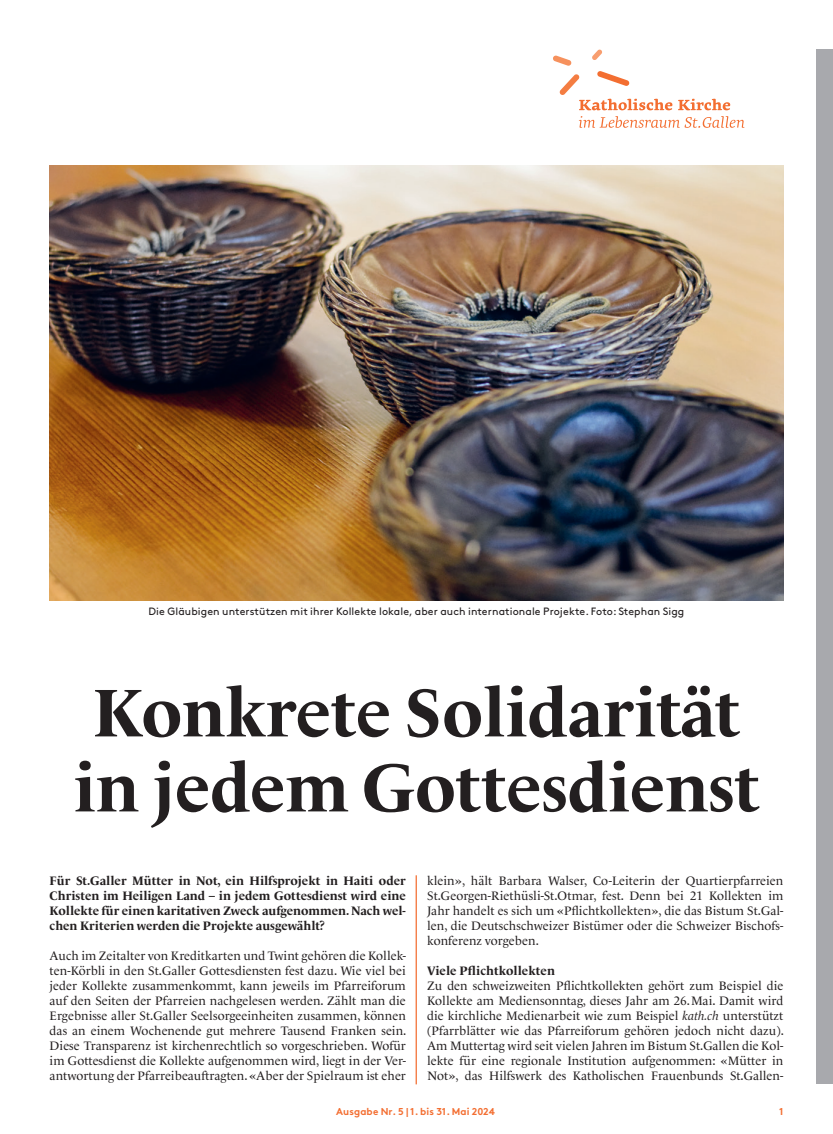
<style>
.page{position:relative;width:833px;height:1134px;background:#fff}
.page>*{position:absolute;margin:0;border:0;box-sizing:border-box;transform-origin:0 0}
.t1{font:700 68.75px/75px "Le Monde Livre Pro";letter-spacing:-.005em;color:#231f20}
.t2{font:12.5px/15px "Le Monde Livre Pro";letter-spacing:.005em;color:#231f20;text-align:justify}
.t3{font:700 12.5px/15px "Le Monde Livre Pro";color:#231f20;text-align:justify}
.t4{font:10.62px "Brown Pro";letter-spacing:.01em;color:#231f20}
.t5{font:700 10px "Brown Pro";letter-spacing:.01em;color:#f36e31}
.s1{font-style:italic}
</style>
<div class="page">
<div style="left:816px;top:50px;width:17px;height:1034px;background:#a8a9ad"></div>
<svg style="left:678px;top:99px;width:52px;height:11px"></svg>
<svg style="left:579px;top:116px;width:165px;height:12px"></svg>
<svg style="left:553px;top:50px;width:119px;height:60px"></svg>
<hr style="left:415px;top:875px;width:2px;height:209px;background:#f36e31">
<img style="left:50px;top:165px;width:733px;height:435px">
<p class="t4" style="left:149px;top:603px;width:537px">Die Gläubigen unterstützen mit ihrer Kollekte lokale, aber auch internationale Projekte. Foto: Stephan Sigg</p>
<h1 class="t1" style="left:73px;top:669px;width:688px">Konkrete Solidarität in jedem Gottesdienst</h1>
<p class="t3" style="left:50px;top:872px;width:358px">Für St.Galler Mütter in Not, ein Hilfsprojekt in Haiti oder Christen im Heiligen Land – in jedem Gottesdienst wird eine Kollekte für einen karitativen Zweck aufgenommen. Nach wel&shy;chen Kriterien werden die Projekte ausgewählt?</p>
<p class="t2" style="left:50px;top:947px;width:358px">Auch im Zeitalter von Kreditkarten und Twint gehören die Kollek&shy;ten-Körbli in den St.Galler Gottesdiensten fest dazu. Wie viel bei jeder Kollekte zusammenkommt, kann jeweils im Pfarreiforum auf den Seiten der Pfarreien nachgelesen werden. Zählt man die Ergebnisse aller St.Galler Seelsorgeeinheiten zusammen, können das an einem Wochenende gut mehrere Tausend Franken sein.<br>Diese Transparenz ist kirchenrechtlich so vorgeschrieben. Wofür im Gottesdienst die Kollekte aufgenommen wird, liegt in der Ver&shy;antwortung der Pfarreibeauftragten. «Aber der Spielraum ist eher</p>
<p class="t2" style="left:427px;top:872px;width:358px">klein», hält Barbara Walser, Co-Leiterin der Quartierpfarreien St.Georgen-Riethüsli-St.Otmar, fest. Denn bei 21 Kollekten im Jahr handelt es sich um «Pflichtkollekten», die das Bistum St.Gal&shy;len, die Deutschschweizer Bistümer oder die Schweizer Bischofs&shy;konferenz vorgeben.</p>
<p class="t3" style="left:427px;top:962px;width:129px">Viele Pflichtkollekten</p>
<p class="t2" style="left:427px;top:977px;width:358px">Zu den schweizweiten Pflichtkollekten gehört zum Beispiel die Kollekte am Mediensonntag, dieses Jahr am 26.Mai. Damit wird die kirchliche Medienarbeit wie zum Beispiel <span class="s1">kath.ch</span> unterstützt (Pfarrblätter wie das Pfarreiforum gehören jedoch nicht dazu).<br>Am Muttertag wird seit vielen Jahren im Bistum St.Gallen die Kol&shy;lekte für eine regionale Institution aufgenommen: «Mütter in Not», das Hilfswerk des Katholischen Frauenbunds St.Gallen-</p>
<p class="t5" style="left:336px;top:1103px;width:160px">Ausgabe Nr. 5 | 1. bis 31. Mai 2024</p>
<p class="t5" style="left:779px;top:1103px;width:6px">1</p>
</div>
